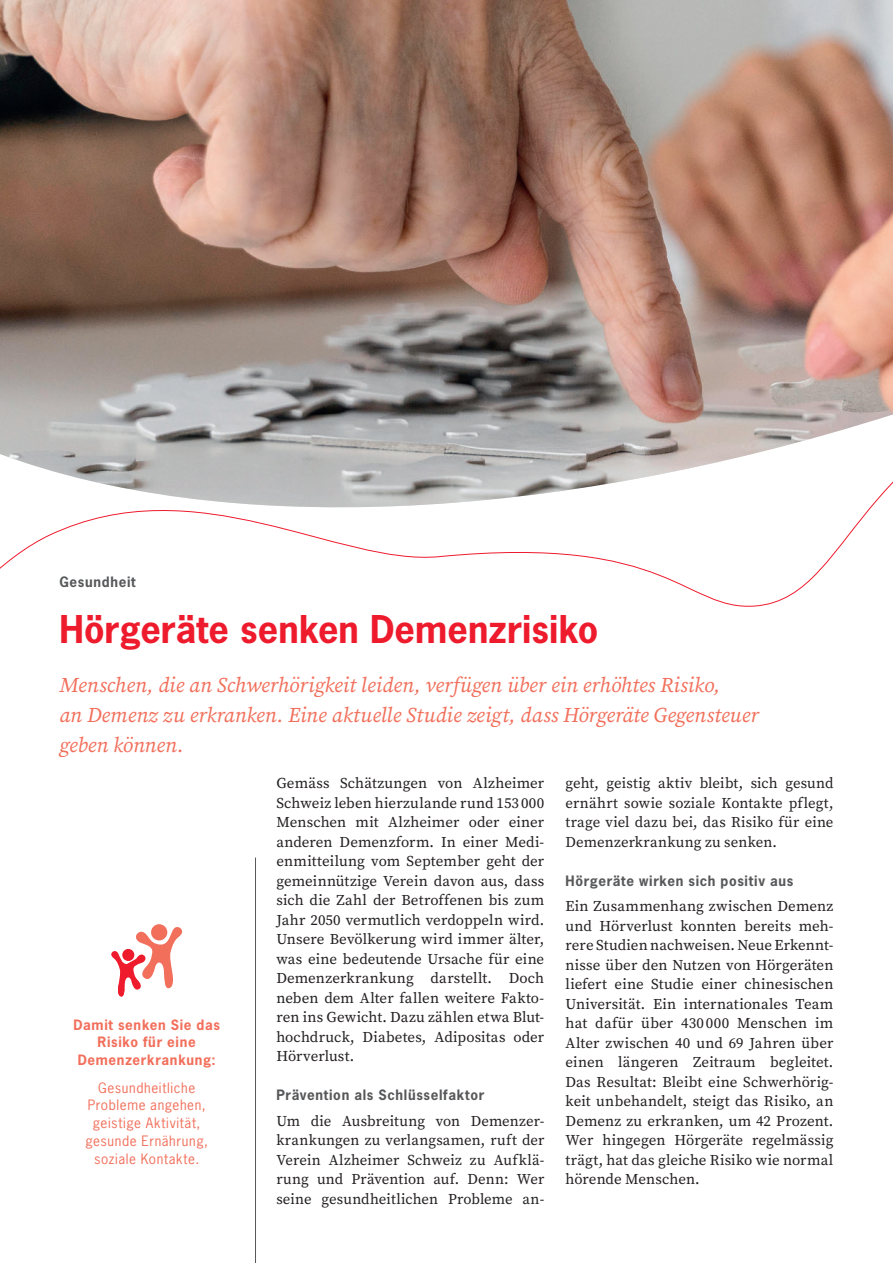
<style>
.page{position:relative;width:893px;height:1263px;background:#fff}
.page>*{position:absolute;margin:0;border:0;box-sizing:border-box;transform-origin:0 0}
.t1{font:700 36px "News Gothic Std";letter-spacing:.005em;color:#ee1b2d}
.t2{font:italic 21px/30px "Source Serif Variable";color:#f26f5b}
.t3{font:15px/19.5px "Source Serif Variable";letter-spacing:.005em;color:#231f20;text-align:justify}
.t4{font:13.5px/18px "News Gothic Std";letter-spacing:.045em;color:#f26f5b;text-align:center}
.t5{font:700 13.5px "News Gothic Std";letter-spacing:.05em;color:#57585a}
.t6{font:700 13.5px/18px "News Gothic Std";letter-spacing:.05em;color:#f26f5b;text-align:center}
</style>
<div class="page">
<hr style="left:255px;top:857px;width:1px;height:406px;background:#57585a">
<img style="left:0;top:0;width:893px;height:293px">
<svg style="left:0;top:293px;width:893px;height:314px"></svg>
<svg style="left:111px;top:924px;width:72px;height:72px"></svg>
<p class="t5" style="left:60px;top:573px;width:78px">Gesundheit</p>
<h1 class="t1" style="left:60px;top:605px;width:540px">Hörgeräte senken Demenzrisiko</h1>
<h2 class="t2" style="left:60px;top:670px;width:701px">Menschen, die an Schwerhörigkeit leiden, verfügen über ein erhöhtes Risiko,<br>an Demenz zu erkranken. Eine aktuelle Studie zeigt, dass Hörgeräte Gegensteuer geben können.</h2>
<p class="t3" style="left:566px;top:773px;width:269px">geht, geistig aktiv bleibt, sich gesund ernährt sowie soziale Kontakte pflegt, trage viel dazu bei, das Risiko für eine Demenzerkrankung zu senken.</p>
<p class="t5" style="left:566px;top:871px;width:229px">Hörgeräte wirken sich positiv aus</p>
<p class="t3" style="left:566px;top:896px;width:269px">Ein Zusammenhang zwischen Demenz und Hörverlust konnten bereits meh&shy;rere Studien nachweisen. Neue Erkennt&shy;nisse über den Nutzen von Hörgeräten liefert eine Studie einer chinesischen Universität. Ein internationales Team hat dafür über 430 000 Menschen im Alter zwischen 40 und 69 Jahren über einen längeren Zeitraum begleitet.<br>Das Resultat: Bleibt eine Schwerhörig&shy;keit unbehandelt, steigt das Risiko, an Demenz zu erkranken, um 42 Prozent.<br>Wer hingegen Hörgeräte regelmässig trägt, hat das gleiche Risiko wie normal hörende Menschen.</p>
<p class="t3" style="left:276px;top:773px;width:269px">Gemäss Schätzungen von Alzheimer Schweiz leben hierzulande rund 153 000<br>Menschen mit Alzheimer oder einer anderen Demenzform. In einer Medi&shy;enmitteilung vom September geht der gemeinnützige Verein davon aus, dass sich die Zahl der Betroffenen bis zum Jahr 2050 vermutlich verdoppeln wird.<br>Unsere Bevölkerung wird immer älter, was eine bedeutende Ursache für eine Demenzerkrankung darstellt. Doch neben dem Alter fallen weitere Fakto&shy;ren ins Gewicht. Dazu zählen etwa Blut&shy;hochdruck, Diabetes, Adipositas oder Hörverlust.</p>
<p class="t5" style="left:276px;top:1086px;width:209px">Prävention als Schlüsselfaktor</p>
<p class="t3" style="left:276px;top:1111px;width:269px">Um die Ausbreitung von Demenzer&shy;krankungen zu verlangsamen, ruft der Verein Alzheimer Schweiz zu Aufklä&shy;rung und Prävention auf. Denn: Wer seine gesundheitlichen Probleme an-</p>
<p class="t6" style="left:73px;top:1015px;width:148px">Damit senken Sie das<br>Risiko für eine<br>Demenzerkrankung:</p>
<p class="t4" style="left:85px;top:1078px;width:124px">Gesundheitliche<br>Probleme angehen, geistige Aktivität, gesunde Ernährung, soziale Kontakte.</p>
</div>
